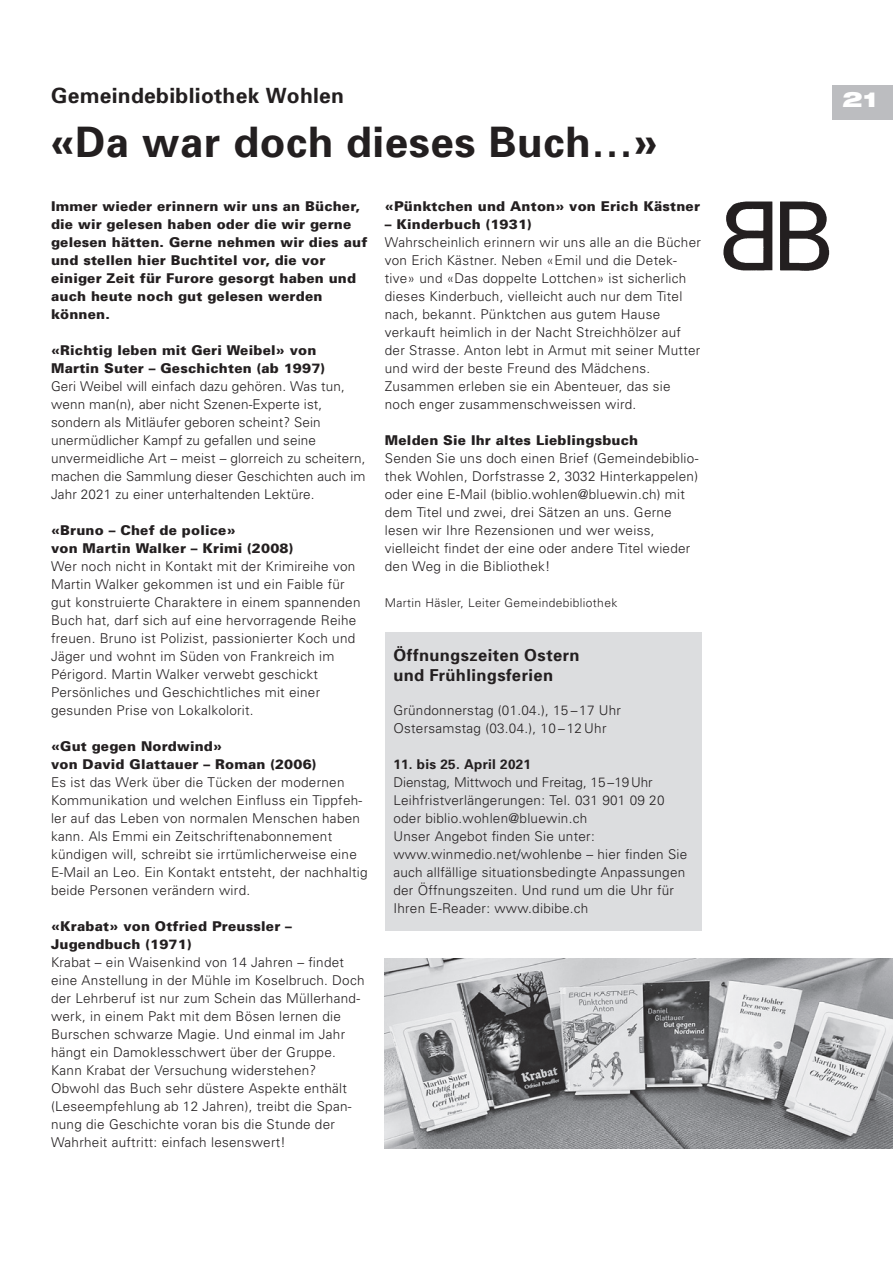
<style>
.page{position:relative;width:893px;height:1263px;background:#fff}
.page>*{position:absolute;margin:0;border:0;box-sizing:border-box;transform-origin:0 0}
.t1{font:700 42px "Univers";letter-spacing:.015em;color:#231f20}
.t2{font:700 21px "Univers";letter-spacing:.015em;color:#231f20}
.t3{font:900 expanded 21px "Helvetica Neue LT Com";color:#fff}
.t4{font:700 16.5px/19.5px "Univers";letter-spacing:.025em;color:#231f20}
.t5{font:300 13.5px/18px "Univers";letter-spacing:.02em;color:#231f20}
.t6{font:900 13.5px/18px "Univers";letter-spacing:.015em;color:#231f20}
.t7{font:700 13.5px "Univers";letter-spacing:.02em;color:#231f20}
.t8{font:300 12px "Univers";letter-spacing:.03em;color:#231f20}
</style>
<div class="page">
<div style="left:832px;top:85px;width:61px;height:35px;background:#bcbdc0"></div>
<div style="left:385px;top:632px;width:316px;height:299px;background:#dcdddf"></div>
<img style="left:723px;top:201px;width:107px;height:70px">
<img style="left:385px;top:958px;width:508px;height:190px">
<h2 class="t2" style="left:51px;top:83px;width:295px">Gemeindebibliothek Wohlen</h2>
<h2 class="t3" style="left:843px;top:86px;width:36px">21</h2>
<h1 class="t1" style="left:51px;top:117px;width:608px">«Da war doch dieses Buch…»</h1>
<p class="t6" style="left:51px;top:197px;width:318px">Immer wieder erinnern wir uns an Bücher, die wir gelesen haben oder die wir gerne gelesen hätten. Gerne nehmen wir dies auf und stellen hier Buchtitel vor, die vor einiger Zeit für Furore gesorgt haben und auch heute noch gut gelesen werden können.</p>
<p class="t6" style="left:51px;top:341px;width:276px">«Richtig leben mit Geri Weibel» von<br>Martin Suter – Geschichten (ab 1997)</p>
<p class="t5" style="left:51px;top:377px;width:316px">Geri Weibel will einfach dazu gehören. Was tun, wenn man(n), aber nicht Szenen-Experte ist, sondern als Mitläufer geboren scheint? Sein unermüdlicher Kampf zu gefallen und seine unvermeidliche Art – meist – glorreich zu scheitern, machen die Sammlung dieser Geschichten auch im Jahr 2021 zu einer unterhaltenden Lektüre.</p>
<p class="t6" style="left:51px;top:521px;width:244px">«Bruno – Chef de police»<br>von Martin Walker – Krimi (2008)</p>
<p class="t5" style="left:51px;top:557px;width:311px">Wer noch nicht in Kontakt mit der Krimireihe von Martin Walker gekommen ist und ein Faible für gut konstruierte Charaktere in einem spannenden Buch hat, darf sich auf eine hervorragende Reihe freuen. Bruno ist Polizist, passionierter Koch und Jäger und wohnt im Süden von Frankreich im Périgord. Martin Walker verwebt geschickt Persönliches und Geschichtliches mit einer gesunden Prise von Lokalkolorit.</p>
<p class="t6" style="left:51px;top:737px;width:267px">«Gut gegen Nordwind»<br>von David Glattauer – Roman (2006)</p>
<p class="t5" style="left:51px;top:773px;width:318px">Es ist das Werk über die Tücken der modernen Kommunikation und welchen Einfluss ein Tippfeh&shy;ler auf das Leben von normalen Menschen haben kann. Als Emmi ein Zeitschriftenabonnement kündigen will, schreibt sie irrtümlicherweise eine E-Mail an Leo. Ein Kontakt entsteht, der nachhaltig beide Personen verändern wird.</p>
<p class="t6" style="left:51px;top:917px;width:242px">«Krabat» von Otfried Preussler –<br>Jugendbuch (1971)</p>
<p class="t5" style="left:51px;top:953px;width:315px">Krabat – ein Waisenkind von 14 Jahren – findet eine Anstellung in der Mühle im Koselbruch. Doch der Lehrberuf ist nur zum Schein das Müllerhand&shy;werk, in einem Pakt mit dem Bösen lernen die Burschen schwarze Magie. Und einmal im Jahr hängt ein Damoklesschwert über der Gruppe.<br>Kann Krabat der Versuchung widerstehen?<br>Obwohl das Buch sehr düstere Aspekte enthält (Leseempfehlung ab 12 Jahren), treibt die Span&shy;nung die Geschichte voran bis die Stunde der Wahrheit auftritt: einfach lesenswert!</p>
<p class="t6" style="left:385px;top:197px;width:317px">«Pünktchen und Anton» von Erich Kästner</p>
<p class="t6" style="left:385px;top:215px;width:148px">– Kinderbuch (1931)</p>
<p class="t5" style="left:385px;top:233px;width:318px">Wahrscheinlich erinnern wir uns alle an die Bücher von Erich Kästner. Neben «Emil und die Detek&shy;tive» und «Das doppelte Lottchen» ist sicherlich dieses Kinderbuch, vielleicht auch nur dem Titel nach, bekannt. Pünktchen aus gutem Hause verkauft heimlich in der Nacht Streichhölzer auf der Strasse. Anton lebt in Armut mit seiner Mutter und wird der beste Freund des Mädchens.<br>Zusammen erleben sie ein Abenteuer, das sie noch enger zusammenschweissen wird.</p>
<p class="t6" style="left:385px;top:431px;width:255px">Melden Sie Ihr altes Lieblingsbuch</p>
<p class="t5" style="left:385px;top:449px;width:315px">Senden Sie uns doch einen Brief (Gemeindebiblio&shy;thek Wohlen, Dorfstrasse 2, 3032 Hinterkappelen) oder eine E-Mail (biblio.wohlen@bluewin.ch) mit dem Titel und zwei, drei Sätzen an uns. Gerne lesen wir Ihre Rezensionen und wer weiss, vielleicht findet der eine oder andere Titel wieder den Weg in die Bibliothek!</p>
<p class="t8" style="left:385px;top:596px;width:234px">Martin Häsler, Leiter Gemeindebibliothek</p>
<p class="t4" style="left:393px;top:645px;width:188px">Öffnungszeiten Ostern und Frühlingsferien</p>
<p class="t5" style="left:393px;top:701px;width:229px">Gründonnerstag (01.04.), 15 – 17 Uhr<br>Ostersamstag (03.04.), 10 – 12 Uhr</p>
<p class="t7" style="left:393px;top:756px;width:139px">11. bis 25. April 2021</p>
<p class="t5" style="left:393px;top:773px;width:295px">Dienstag, Mittwoch und Freitag, 15 –19 Uhr Leihfristverlängerungen: Tel. 031 901 09 20 oder biblio.wohlen@bluewin.ch<br>Unser Angebot finden Sie unter: www.winmedio.net/wohlenbe – hier finden Sie auch allfällige situationsbedingte Anpassungen der Öffnungszeiten. Und rund um die Uhr für Ihren E-Reader: www.dibibe.ch</p>
</div>
